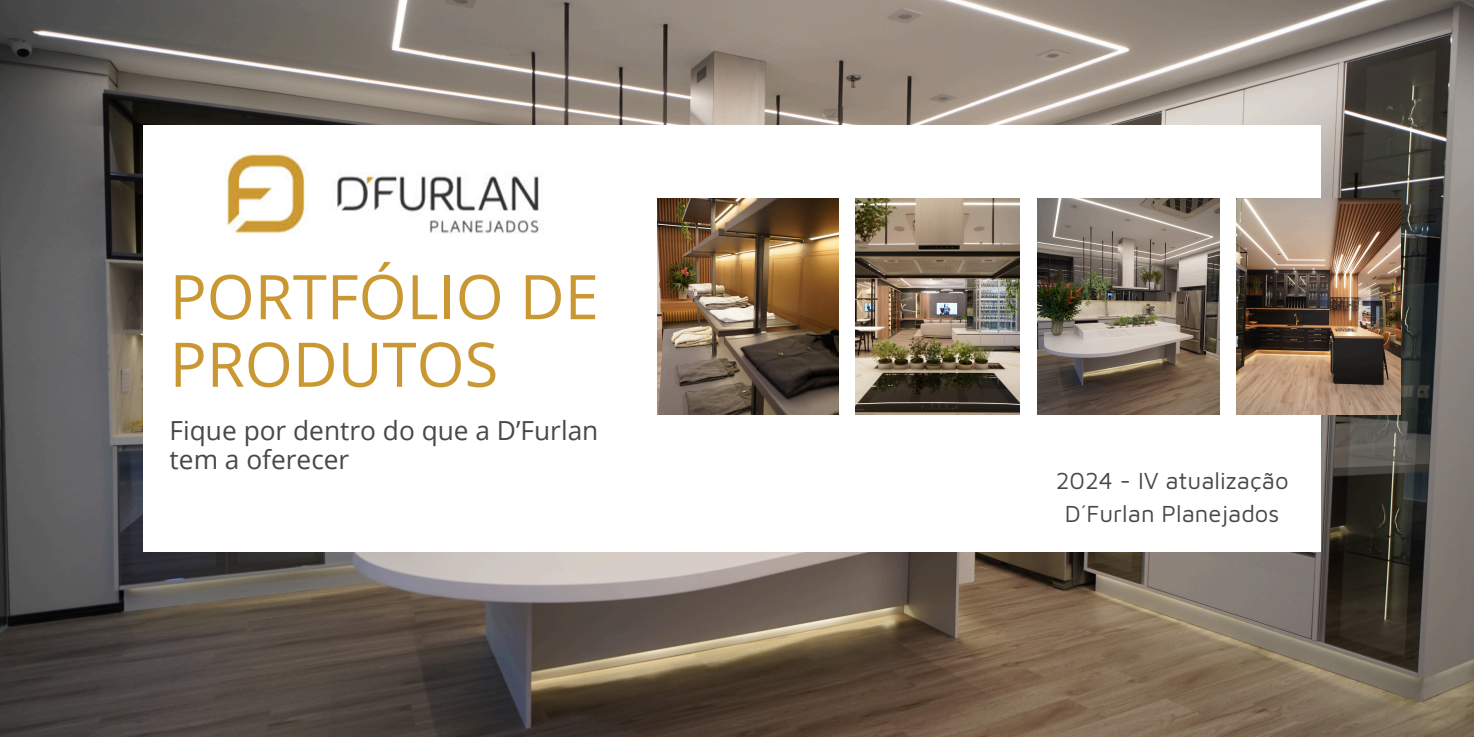
<style>
.page{position:relative;width:1474px;height:737px;background:#fff}
.page>*{position:absolute;margin:0;border:0;box-sizing:border-box;transform-origin:0 0}
.t1{font:61.6px/67.5px "Open Sans";color:#ca9833}
.t2{font:26.25px/28.9px "Open Sans";color:#484848}
.t3{font:23.89px "Maven Pro";color:#484848}
</style>
<div class="page">
<img style="left:0;top:0;width:1473px;height:737px">
<div style="left:143px;top:125px;width:1177px;height:427px;background:#fff"></div>
<img style="left:657px;top:199px;width:182px;height:216px">
<img style="left:1037px;top:199px;width:181px;height:216px">
<img style="left:855px;top:199px;width:164px;height:216px">
<img style="left:1236px;top:199px;width:164px;height:216px">
<img style="left:225px;top:150px;width:314px;height:83px">
<p class="t1" style="left:170px;top:262px;width:431px">PORTFÓLIO DE<br>PRODUTOS</p>
<h1 class="t2" style="left:170px;top:415px;width:430px">Fique por dentro do que a D’Furlan tem a oferecer</h1>
<p class="t3" style="left:1055px;top:466px;width:234px">2024 - IV atualização</p>
<p class="t3" style="left:1064px;top:499px;width:216px">D´Furlan Planejados</p>
</div>
